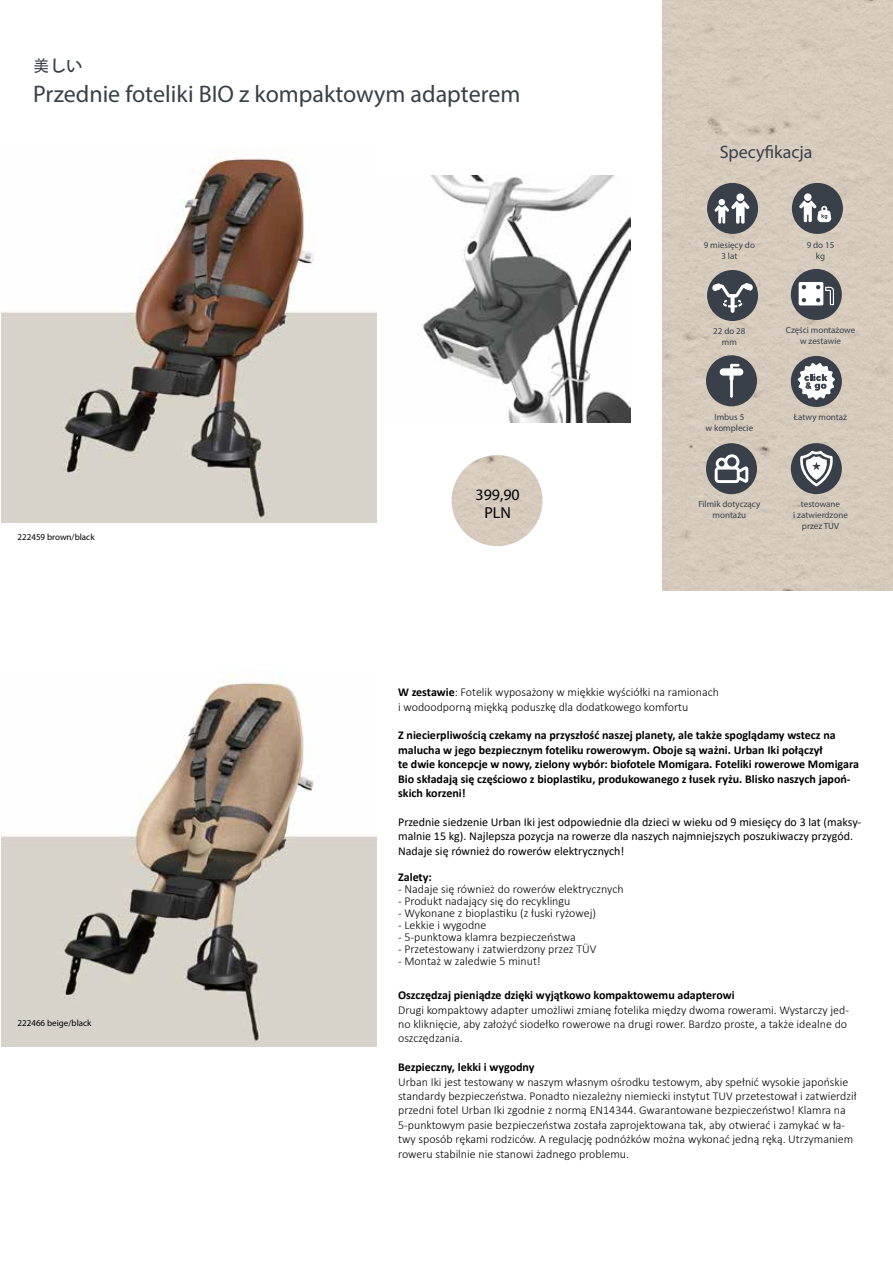
<style>
.page{position:relative;width:893px;height:1263px;background:#fff}
.page>*{position:absolute;margin:0;border:0;box-sizing:border-box;transform-origin:0 0}
.t1{font:24px "Myriad Pro";color:#394049}
.t2{font:18px "Myriad Pro";color:#394049}
.t3{font:16.5px "Adobe Heiti Std";color:#394049}
.t4{font:15.9px/18px "Myriad Pro";color:#000;text-align:center}
.t5{font:300 12px/14.4px "Calibri";color:#000}
.t6{font:700 12px/14.4px "Calibri";color:#000}
.t7{font:12px/14.4px "Calibri";color:#000}
.t8{font:9px/10.8px "Myriad Pro";color:#394049;text-align:center}
.t9{font:9px "Myriad Pro";color:#000}
.s1{font-weight:700}
</style>
<div class="page">
<div style="left:662px;top:0;width:231px;height:591px;background:#d6cabc"></div>
<div style="left:707px;top:183px;width:51px;height:51px;background:#394049;border-radius:50%"></div>
<div style="left:706px;top:355px;width:51px;height:51px;background:#394049;border-radius:50%"></div>
<div style="left:706px;top:443px;width:51px;height:51px;background:#394049;border-radius:50%"></div>
<div style="left:792px;top:183px;width:51px;height:51px;background:#394049;border-radius:50%"></div>
<div style="left:791px;top:269px;width:51px;height:51px;background:#394049;border-radius:50%"></div>
<div style="left:791px;top:356px;width:51px;height:51px;background:#394049;border-radius:50%"></div>
<div style="left:791px;top:443px;width:51px;height:51px;background:#394049;border-radius:50%"></div>
<svg style="left:714px;top:199px;width:35px;height:25px"></svg>
<div style="left:736px;top:193px;width:8px;height:8px;background:#fff;border-radius:50%"></div>
<svg style="left:799px;top:200px;width:32px;height:22px"></svg>
<div style="left:804px;top:193px;width:7px;height:8px;background:#fff;border-radius:50%"></div>
<div style="left:799px;top:282px;width:24px;height:23px;background:#fff;border-radius:2px"></div>
<svg style="left:801px;top:285px;width:5px;height:4px"></svg>
<svg style="left:801px;top:298px;width:5px;height:4px"></svg>
<svg style="left:816px;top:285px;width:18px;height:20px"></svg>
<svg style="left:720px;top:364px;width:23px;height:34px"></svg>
<svg style="left:797px;top:363px;width:38px;height:37px"></svg>
<svg style="left:715px;top:454px;width:33px;height:29px"></svg>
<svg style="left:800px;top:451px;width:33px;height:35px"></svg>
<div style="left:707px;top:270px;width:51px;height:51px;background:#394049;border-radius:50%"></div>
<svg style="left:712px;top:283px;width:41px;height:30px"></svg>
<img style="left:451px;top:455px;width:92px;height:91px">
<img style="left:2px;top:156px;width:374px;height:366px">
<img style="left:2px;top:671px;width:374px;height:375px">
<img style="left:419px;top:175px;width:211px;height:247px">
<h3 class="t3" style="left:33px;top:56px;width:51px">美しい</h3>
<h1 class="t1" style="left:33px;top:79px;width:489px">Przednie foteliki BIO z kompaktowym adapterem</h1>
<p class="t9" style="left:18px;top:531px;width:79px">222459 brown/black</p>
<h3 class="t4" style="left:476px;top:485px;width:46px">399,90<br>PLN</h3>
<h2 class="t2" style="left:720px;top:141px;width:94px">Specyfikacja</h2>
<p class="t8" style="left:704px;top:239px;width:53px">9 miesięcy do<br>3 lat</p>
<p class="t8" style="left:807px;top:239px;width:29px">9 do 15 kg</p>
<p class="t8" style="left:713px;top:326px;width:34px">22 do 28 mm</p>
<p class="t8" style="left:786px;top:324px;width:71px">Części montażowe w zestawie</p>
<p class="t8" style="left:706px;top:411px;width:49px">Imbus 5<br>w komplecie</p>
<p class="t8" style="left:794px;top:412px;width:55px">Łatwy montaż</p>
<p class="t8" style="left:698px;top:499px;width:64px">Filmik dotyczący montażu</p>
<p class="t8" style="left:793px;top:499px;width:56px">testowane<br>i zatwierdzone przez TUV</p>
<p class="t9" style="left:18px;top:1017px;width:75px">222466 beige/black</p>
<p class="t5" style="left:398px;top:685px;width:322px"><span class="s1">W zestawie</span>: Fotelik wyposażony w miękkie wyściółki na ramionach i wodoodporną miękką poduszkę dla dodatkowego komfortu</p>
<p class="t6" style="left:398px;top:728px;width:462px">Z niecierpliwością czekamy na przyszłość naszej planety, ale także spoglądamy wstecz na malucha w jego bezpiecznym foteliku rowerowym. Oboje są ważni. Urban Iki połączył<br>te dwie koncepcje w nowy, zielony wybór: biofotele Momigara. Foteliki rowerowe Momigara Bio składają się częściowo z bioplastiku, produkowanego z łusek ryżu. Blisko naszych japoń&shy;skich korzeni!</p>
<p class="t7" style="left:398px;top:814px;width:465px">Przednie siedzenie Urban Iki jest odpowiednie dla dzieci w wieku od 9 miesięcy do 3 lat (maksy&shy;malnie 15 kg). Najlepsza pozycja na rowerze dla naszych najmniejszych poszukiwaczy przygód.<br>Nadaje się również do rowerów elektrycznych!</p>
<p class="t6" style="left:398px;top:870px;width:35px">Zalety:</p>
<p class="t5" style="left:398px;top:882px;width:227px">- Nadaje się również do rowerów elektrycznych</p>
<p class="t5" style="left:398px;top:894px;width:174px">- Produkt nadający się do recyklingu</p>
<p class="t5" style="left:398px;top:906px;width:199px">- Wykonane z bioplastiku (z łuski ryżowej)</p>
<p class="t5" style="left:398px;top:918px;width:90px">- Lekkie i wygodne</p>
<p class="t5" style="left:398px;top:930px;width:179px">- 5-punktowa klamra bezpieczeństwa</p>
<p class="t5" style="left:398px;top:942px;width:200px">- Przetestowany i zatwierdzony przez TÜV</p>
<p class="t5" style="left:398px;top:954px;width:144px">- Montaż w zaledwie 5 minut!</p>
<p class="t6" style="left:398px;top:988px;width:338px">Oszczędzaj pieniądze dzięki wyjątkowo kompaktowemu adapterowi</p>
<p class="t5" style="left:398px;top:1002px;width:452px">Drugi kompaktowy adapter umożliwi zmianę fotelika między dwoma rowerami. Wystarczy jed&shy;no kliknięcie, aby założyć siodełko rowerowe na drugi rower. Bardzo proste, a także idealne do oszczędzania.</p>
<p class="t6" style="left:398px;top:1060px;width:138px">Bezpieczny, lekki i wygodny</p>
<p class="t5" style="left:398px;top:1074px;width:460px">Urban Iki jest testowany w naszym własnym ośrodku testowym, aby spełnić wysokie japońskie standardy bezpieczeństwa. Ponadto niezależny niemiecki instytut TUV przetestował i zatwierdził przedni fotel Urban Iki zgodnie z normą EN14344. Gwarantowane bezpieczeństwo! Klamra na 5-punktowym pasie bezpieczeństwa została zaprojektowana tak, aby otwierać i zamykać w ła&shy;twy sposób rękami rodziców. A regulację podnóżków można wykonać jedną ręką. Utrzymaniem roweru stabilnie nie stanowi żadnego problemu.</p>
</div>
